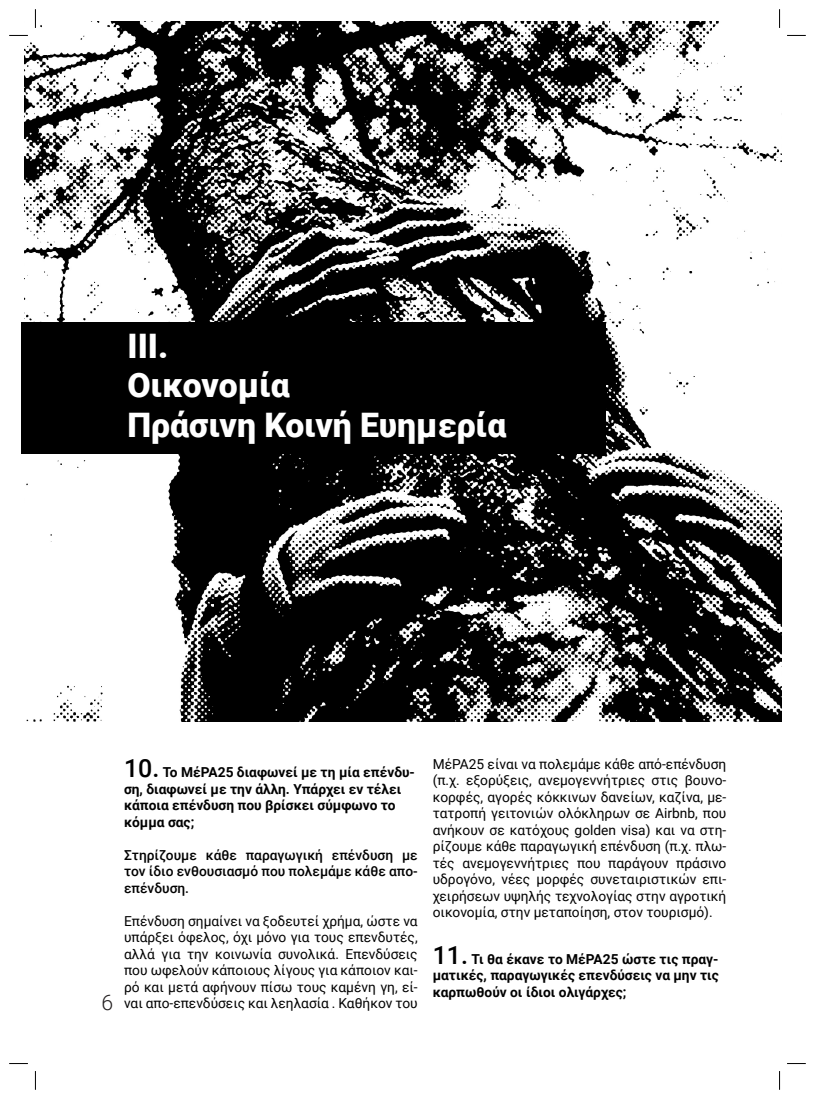
<style>
.page{position:relative;width:815px;height:1099px;background:#fff}
.page>*{position:absolute;margin:0;border:0;box-sizing:border-box;transform-origin:0 0}
.t1{font:900 33.75px "Roboto";color:#fff}
.t2{font:300 21.25px "Roboto";color:#231f20}
.t3{font:13.75px/16.5px "Roboto";color:#000;text-align:justify}
.t4{font:700 13.75px/16.5px "Roboto";color:#000}
.t5{font:500 13.75px/16.5px "Roboto";color:#000;text-align:justify}
.s1{font-weight:500;font-size:25px}
</style>
<div class="page">
<img style="left:25px;top:21px;width:756px;height:700px">
<div style="left:21px;top:322px;width:585px;height:132px;background:#000"></div>
<svg style="left:9px;top:35px;width:19px;height:1px"></svg>
<svg style="left:787px;top:35px;width:19px;height:1px"></svg>
<svg style="left:9px;top:1063px;width:19px;height:1px"></svg>
<svg style="left:787px;top:1063px;width:19px;height:1px"></svg>
<svg style="left:35px;top:9px;width:1px;height:19px"></svg>
<svg style="left:35px;top:1071px;width:1px;height:18px"></svg>
<svg style="left:779px;top:9px;width:1px;height:19px"></svg>
<svg style="left:779px;top:1071px;width:1px;height:18px"></svg>
<p class="t1" style="left:128px;top:322px;width:42px">ΙII.</p>
<p class="t1" style="left:128px;top:361px;width:164px">Οικονομία</p>
<p class="t1" style="left:128px;top:401px;width:380px">Πράσινη Κοινή Ευημερία</p>
<p class="t2" style="left:102px;top:987px;width:13px">6</p>
<p class="t4" style="left:124px;top:763px;width:292px"><span class="s1">10.</span> Το ΜέΡΑ25 διαφωνεί με τη μία επένδυ&shy;ση, διαφωνεί με την άλλη. Υπάρχει εν τέλει κάποια επένδυση που βρίσκει σύμφωνο το κόμμα σας;</p>
<p class="t5" style="left:124px;top:846px;width:295px">Στηρίζουμε κάθε παραγωγική επένδυση με τον ίδιο ενθουσιασμό που πολεμάμε κάθε απο&shy;επένδυση.</p>
<p class="t3" style="left:124px;top:912px;width:295px">Επένδυση σημαίνει να ξοδευτεί χρήμα, ώστε να υπάρξει όφελος, όχι μόνο για τους επενδυτές, αλλά για την κοινωνία συνολικά. Επενδύσεις που ωφελούν κάποιους λίγους για κάποιον και&shy;ρό και μετά αφήνουν πίσω τους καμένη γη, εί&shy;ναι απο-επενδύσεις και λεηλασία . Καθήκον του</p>
<p class="t3" style="left:433px;top:755px;width:295px">ΜέΡΑ25 είναι να πολεμάμε κάθε από-επένδυση (π.χ. εξορύξεις, ανεμογεννήτριες στις βουνο&shy;κορφές, αγορές κόκκινων δανείων, καζίνα, με&shy;τατροπή γειτονιών ολόκληρων σε Airbnb, που ανήκουν σε κατόχους golden visa) και να στη&shy;ρίζουμε κάθε παραγωγική επένδυση (π.χ. πλω&shy;τές ανεμογεννήτριες που παράγουν πράσινο υδρογόνο, νέες μορφές συνεταιριστικών επι&shy;χειρήσεων υψηλής τεχνολογίας στην αγροτική οικονομία, στην μεταποίηση, στον τουρισμό).</p>
<p class="t4" style="left:433px;top:950px;width:288px;text-align:justify"><span class="s1">11.</span> Τι θα έκανε το ΜέΡΑ25 ώστε τις πραγ&shy;ματικές, παραγωγικές επενδύσεις να μην τις καρπωθούν οι ίδιοι ολιγάρχες;</p>
</div>
